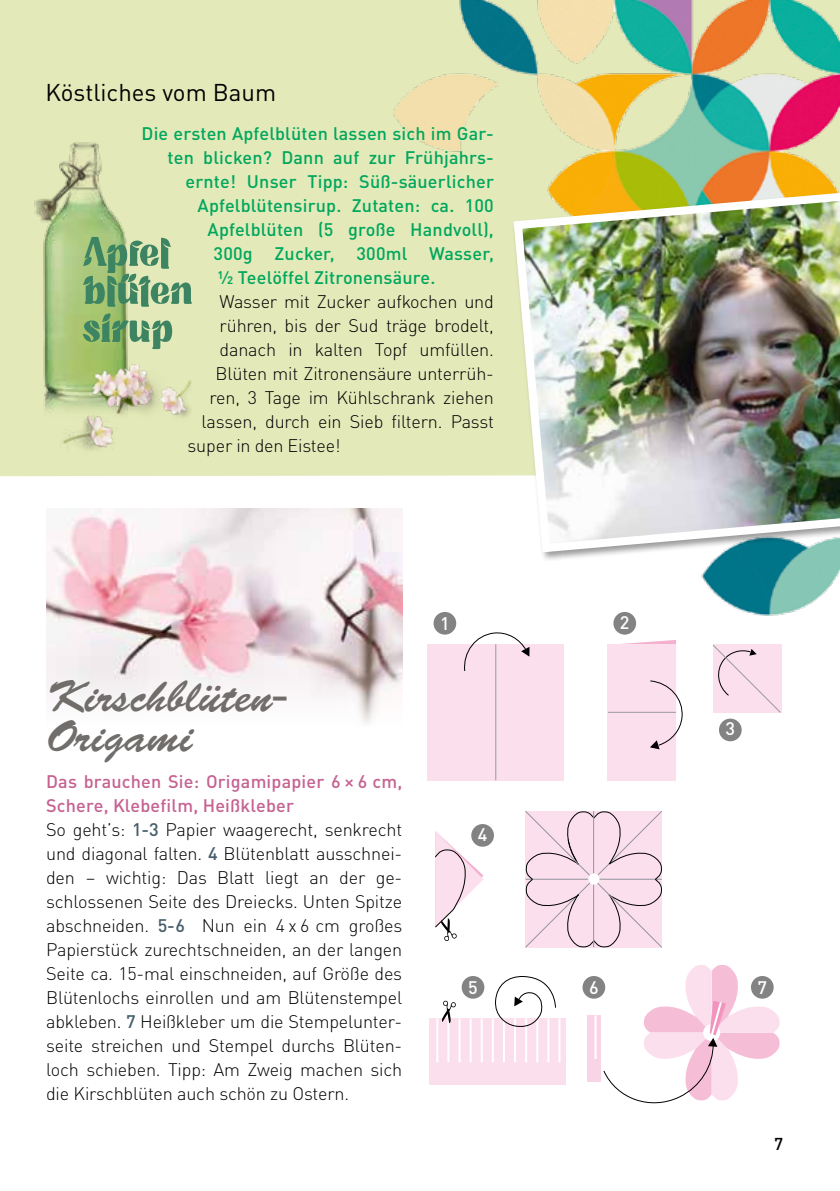
<style>
.page{position:relative;width:840px;height:1191px;background:#fff}
.page>*{position:absolute;margin:0;border:0;box-sizing:border-box;transform-origin:0 0}
.t1{font:45px/39.8px "Brush Script Std";letter-spacing:.01em;color:#706d6b}
.t2{font:24px "DIN Pro";color:#000}
.t3{font:300 18px/24px "DIN Pro";letter-spacing:-.01em;color:#000}
.t4{font:500 18px "DIN Pro";letter-spacing:.01em;color:#00a75d}
.t5{font:500 18px "DIN Pro";color:#fff}
.t6{font:500 17px "DIN Pro";color:#000}
.s1{font-weight:500;color:#c56292}
.s2{font-weight:500;color:#465d6a}
</style>
<div class="page">
<div style="left:0;top:0;width:347px;height:476px;background:#e4e9b9"></div>
<img style="left:347px;top:0;width:492px;height:617px">
<img style="left:47px;top:509px;width:356px;height:154px">
<img style="left:0;top:130px;width:183px;height:298px">
<svg style="left:83px;top:313px;width:89px;height:36px;background:#8bb37d"></svg>
<div style="left:429px;top:1018px;width:136px;height:66px;background:#fbdfed"></div>
<hr style="left:436px;top:1018px;width:2px;height:44px;background:#fff">
<hr style="left:447px;top:1018px;width:2px;height:44px;background:#fff">
<hr style="left:458px;top:1018px;width:2px;height:44px;background:#fff">
<hr style="left:469px;top:1018px;width:2px;height:44px;background:#fff">
<hr style="left:480px;top:1018px;width:2px;height:44px;background:#fff">
<hr style="left:491px;top:1018px;width:2px;height:44px;background:#fff">
<hr style="left:502px;top:1018px;width:2px;height:44px;background:#fff">
<hr style="left:513px;top:1018px;width:2px;height:44px;background:#fff">
<hr style="left:525px;top:1018px;width:2px;height:44px;background:#fff">
<hr style="left:536px;top:1018px;width:2px;height:44px;background:#fff">
<hr style="left:547px;top:1018px;width:2px;height:44px;background:#fff">
<hr style="left:558px;top:1018px;width:2px;height:44px;background:#fff">
<svg style="left:493px;top:976px;width:63px;height:54px"></svg>
<div style="left:587px;top:1015px;width:13px;height:66px;background:#f9d4e7"></div>
<hr style="left:594px;top:1015px;width:2px;height:44px;background:#fff">
<img style="left:84px;top:356px;width:108px;height:66px">
<div style="left:427px;top:644px;width:136px;height:136px;background:#fbdfed"></div>
<hr style="left:495px;top:644px;width:1px;height:136px;background:#999">
<div style="left:607px;top:644px;width:68px;height:136px;background:#fbdfed"></div>
<svg style="left:608px;top:640px;width:75px;height:136px"></svg>
<svg style="left:712px;top:644px;width:68px;height:69px;background:#f4d9e6"></svg>
<svg style="left:525px;top:811px;width:137px;height:137px;background:#f0d5e3"></svg>
<hr style="left:593px;top:811px;width:1px;height:136px;background:#94939e">
<div style="left:588px;top:873px;width:11px;height:11px;background:#fff;border-radius:50%"></div>
<svg style="left:435px;top:831px;width:48px;height:110px"></svg>
<svg style="left:441px;top:1000px;width:14px;height:23px"></svg>
<div style="left:433px;top:612px;width:23px;height:22px;background:#828382;border-radius:50%"></div>
<svg style="left:464px;top:632px;width:65px;height:40px"></svg>
<div style="left:613px;top:612px;width:22px;height:22px;background:#828382;border-radius:50%"></div>
<div style="left:718px;top:718px;width:23px;height:23px;background:#828382;border-radius:50%"></div>
<div style="left:471px;top:824px;width:22px;height:22px;background:#828382;border-radius:50%"></div>
<div style="left:461px;top:976px;width:23px;height:22px;background:#828382;border-radius:50%"></div>
<div style="left:582px;top:976px;width:23px;height:22px;background:#828382;border-radius:50%"></div>
<svg style="left:456px;top:481px;width:53px;height:71px"></svg>
<svg style="left:83px;top:237px;width:109px;height:70px;background:#92b887"></svg>
<img style="left:56px;top:409px;width:64px;height:52px">
<svg style="left:602px;top:965px;width:177px;height:139px"></svg>
<img style="left:509px;top:188px;width:330px;height:368px">
<h2 class="t2" style="left:45px;top:73px;width:232px">Köstliches vom Baum</h2>
<p class="t4" style="left:141px;top:120px;width:354px">Die ersten Apfelblüten lassen sich im Gar-</p>
<p class="t4" style="left:167px;top:144px;width:328px">ten blicken? Dann auf zur Frühjahrs-</p>
<p class="t4" style="left:185px;top:168px;width:309px">ernte! Unser Tipp: Süß-säuerlicher</p>
<p class="t4" style="left:197px;top:192px;width:298px">Apfelblütensirup. Zutaten: ca. 100</p>
<p class="t4" style="left:207px;top:216px;width:287px">Apfelblüten (5 große Handvoll),</p>
<p class="t4" style="left:213px;top:240px;width:282px">300g Zucker, 300ml Wasser,</p>
<p class="t4" style="left:217px;top:264px;width:219px">½ Teelöffel Zitronensäure.</p>
<p class="t3" style="left:219px;top:288px;width:275px">Wasser mit Zucker aufkochen und</p>
<p class="t3" style="left:219px;top:312px;width:275px">rühren, bis der Sud träge brodelt,</p>
<p class="t3" style="left:219px;top:336px;width:276px">danach in kalten Topf umfüllen.</p>
<p class="t3" style="left:215px;top:360px;width:280px">Blüten mit Zitronensäure unterrüh-</p>
<p class="t3" style="left:209px;top:384px;width:286px">ren, 3 Tage im Kühlschrank ziehen</p>
<p class="t3" style="left:201px;top:408px;width:294px">lassen, durch ein Sieb filtern. Passt</p>
<p class="t3" style="left:187px;top:432px;width:154px">super in den Eistee!</p>
<h1 class="t1" style="left:47px;top:677px;width:242px">Kirschblüten-<br>Origami</h1>
<p class="t3" style="left:46px;top:768px;width:357px"><span class="s1">Das brauchen Sie: Origamipapier 6 × 6 cm, Schere, Klebefilm, Heißkleber<br></span>So geht’s: <span class="s2">1-3</span> Papier waagerecht, senkrecht und diagonal falten. <span class="s2">4</span> Blütenblatt ausschnei&shy;den – wichtig: Das Blatt liegt an der ge&shy;schlossenen Seite des Dreiecks. Unten Spitze abschneiden. <span class="s2">5-6</span> Nun ein 4 x 6 cm großes Papierstück zurechtschneiden, an der langen Seite ca. 15-mal einschneiden, auf Größe des Blütenlochs einrollen und am Blütenstempel abkleben. <span class="s2">7</span> Heißkleber um die Stempelunter&shy;seite streichen und Stempel durchs Blüten&shy;loch schieben. Tipp: Am Zweig machen sich die Kirschblüten auch schön zu Ostern.</p>
<p class="t5" style="left:440px;top:609px;width:11px">1</p>
<p class="t5" style="left:619px;top:608px;width:11px">2</p>
<p class="t5" style="left:477px;top:820px;width:11px">4</p>
<p class="t5" style="left:725px;top:715px;width:11px">3</p>
<p class="t5" style="left:468px;top:973px;width:11px">5</p>
<p class="t5" style="left:588px;top:973px;width:11px">6</p>
<p class="t5" style="left:757px;top:973px;width:11px">7</p>
<p class="t6" style="left:773px;top:1130px;width:11px">7</p>
</div>
